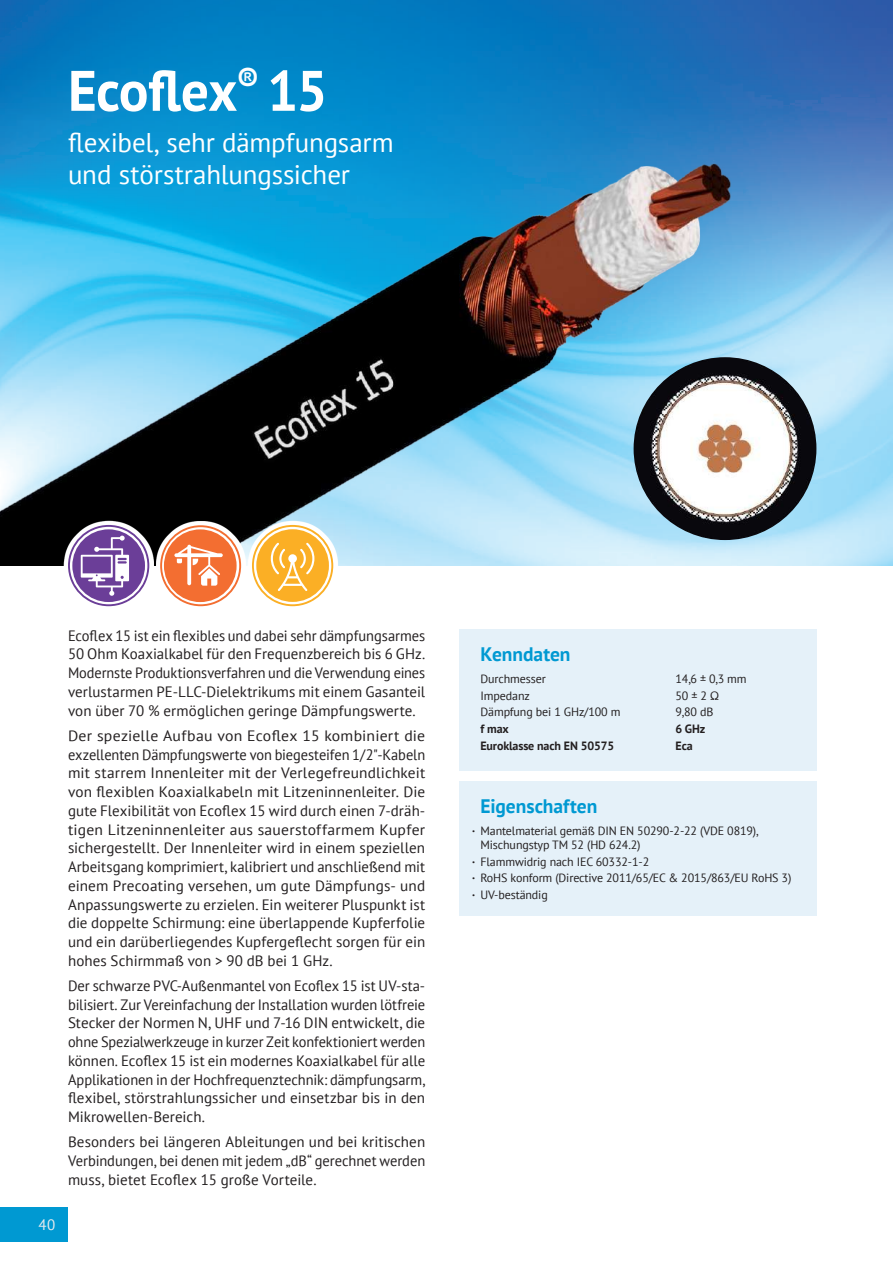
<style>
.page{position:relative;width:893px;height:1263px;background:#fff}
.page>*{position:absolute;margin:0;border:0;box-sizing:border-box;transform-origin:0 0}
.t1{font:700 57px "PT Sans";letter-spacing:-.015em;color:#fff}
.t2{font:27px/32.4px "PT Sans";letter-spacing:-.005em;color:#fff}
.t3{font:700 19.5px "PT Sans";letter-spacing:-.005em;color:#0099d2}
.t4{font:15px/18.8px "PT Sans";letter-spacing:.005em;color:#231f20;text-align:justify}
.t5{font:15px/18.8px "PT Sans";letter-spacing:.005em;color:#231f20;text-align:justify;scale:1.05 1}
.t6{font:15px "PT Sans";color:#ececee}
.t7{font:12px/16.6px "PT Sans";letter-spacing:-.01em;color:#231f20}
.t8{font:700 12px "PT Sans";letter-spacing:-.01em;color:#231f20}
.s1{font-weight:700}
</style>
<div class="page">
<div style="left:0;top:1208px;width:68px;height:34px;background:#0099d2"></div>
<img style="left:0;top:0;width:893px;height:566px">
<img style="left:0;top:150px;width:885px;height:416px">
<img style="left:634px;top:357px;width:182px;height:183px;border-radius:91px">
<div style="left:459px;top:629px;width:357px;height:142px;background:#e5f1f9"></div>
<div style="left:459px;top:782px;width:357px;height:134px;background:#e5f1f9"></div>
<svg style="left:64px;top:521px;width:90px;height:86px"></svg>
<svg style="left:68px;top:525px;width:81px;height:81px"></svg>
<svg style="left:156px;top:521px;width:89px;height:86px"></svg>
<svg style="left:160px;top:525px;width:81px;height:81px"></svg>
<svg style="left:248px;top:521px;width:90px;height:86px"></svg>
<svg style="left:252px;top:525px;width:81px;height:81px"></svg>
<h1 class="t1" style="left:68px;top:53px;width:261px">Ecoflex<sup>®</sup> 15</h1>
<h2 class="t2" style="left:68px;top:125px;width:327px">flexibel, sehr dämpfungsarm und störstrahlungssicher</h2>
<p class="t6" style="left:38px;top:1215px;width:18px">40</p>
<p class="t4" style="left:68px;top:626px;width:359px">Ecoflex 15 ist ein flexibles und dabei sehr dämpfungsarmes 50 Ohm Koaxialkabel für den Frequenzbereich bis 6 GHz.<br>Modernste Produktionsverfahren und die Verwendung eines verlustarmen PE-LLC-Dielektrikums mit einem Gasanteil von über 70 % ermöglichen geringe Dämpfungswerte.</p>
<p class="t5" style="left:68px;top:726px;width:342px">Der spezielle Aufbau von Ecoflex 15 kombiniert die exzellenten Dämpfungswerte von biegesteifen 1/2"-Kabeln mit starrem Innenleiter mit der Verlegefreundlichkeit von flexiblen Koaxialkabeln mit Litzeninnenleiter. Die gute Flexibilität von Ecoflex 15 wird durch einen 7-dräh&shy;tigen Litzeninnenleiter aus sauerstoffarmem Kupfer sichergestellt. Der Innenleiter wird in einem speziellen Arbeitsgang komprimiert, kalibriert und anschließend mit einem Precoating versehen, um gute Dämpfungs- und Anpassungswerte zu erzielen. Ein weiterer Pluspunkt ist die doppelte Schirmung: eine überlappende Kupferfolie und ein darüberliegendes Kupfergeflecht sorgen für ein hohes Schirmmaß von &gt; 90 dB bei 1 GHz.</p>
<p class="t4" style="left:68px;top:976px;width:359px">Der schwarze PVC-Außenmantel von Ecoflex 15 ist UV-sta&shy;bilisiert. Zur Vereinfachung der Installation wurden lötfreie Stecker der Normen N, UHF und 7-16 DIN entwickelt, die ohne Spezialwerkzeuge in kurzer Zeit konfektioniert werden können. Ecoflex 15 ist ein modernes Koaxialkabel für alle Applikationen in der Hochfrequenztechnik: dämpfungsarm, flexibel, störstrahlungssicher und einsetzbar bis in den Mikrowellen-Bereich.</p>
<p class="t4" style="left:68px;top:1132px;width:359px">Besonders bei längeren Ableitungen und bei kritischen Verbindungen, bei denen mit jedem „dB“ gerechnet werden muss, bietet Ecoflex 15 große Vorteile.</p>
<h3 class="t3" style="left:480px;top:641px;width:92px">Kenndaten</h3>
<p class="t7" style="left:480px;top:670px;width:67px">Durchmesser</p>
<p class="t7" style="left:675px;top:670px;width:73px">14,6 ± 0,3 mm</p>
<p class="t7" style="left:480px;top:687px;width:51px">Impedanz</p>
<p class="t7" style="left:675px;top:687px;width:46px">50 ± 2 Ω</p>
<p class="t7" style="left:480px;top:703px;width:141px">Dämpfung bei 1 GHz/100 m</p>
<p class="t7" style="left:675px;top:703px;width:39px">9,80 dB</p>
<p class="t8" style="left:480px;top:721px;width:30px">f max</p>
<p class="t8" style="left:675px;top:721px;width:31px">6 GHz</p>
<p class="t8" style="left:480px;top:738px;width:135px">Euroklasse nach EN 50575</p>
<p class="t8" style="left:675px;top:738px;width:19px">Eca</p>
<h3 class="t3" style="left:480px;top:793px;width:118px">Eigenschaften</h3>
<p class="t7" style="left:480px;top:824px;width:280px;line-height:13.5px;text-indent:-9px"><span class="s1">·</span> Mantelmaterial gemäß DIN EN 50290-2-22 (VDE 0819),<br>Mischungstyp TM 52 (HD 624.2)</p>
<p class="t7" style="left:472px;top:853px;width:321px"><span class="s1">·</span> Flammwidrig nach IEC 60332-1-2<br><span class="s1">·</span> RoHS konform (Directive 2011/65/EC &amp; 2015/863/EU RoHS 3) <span class="s1">·</span> UV-beständig</p>
</div>
